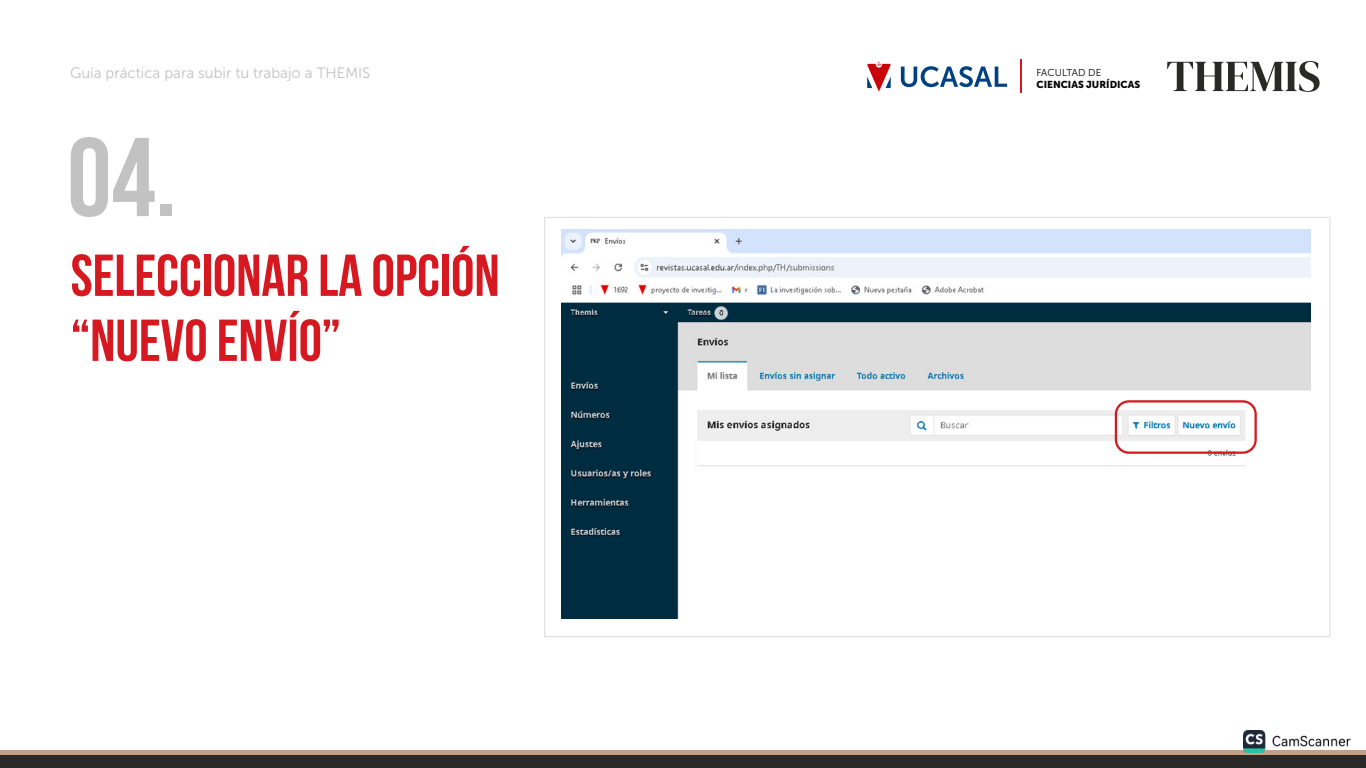
<style>
.page{position:relative;width:1366px;height:768px;background:#fff}
.page>*{position:absolute;margin:0;border:0;box-sizing:border-box;transform-origin:0 0}
.t1{font:700 111.8px "Bebas Neue";color:#c2c2c2}
.t2{font:700 59px/65px "Bebas Neue";color:#d61920}
.t3{font:15px "Museo Sans 300";color:#c2c2c2}
.t4{font:10px "Museo Sans 900";color:#000}
.t5{font:10px "Museo Sans 300";letter-spacing:-.005em;color:#000}
</style>
<div class="page">
<svg style="left:1167px;top:61px;width:153px;height:31px"></svg>
<div style="left:0;top:755px;width:1366px;height:13px;background:#292928"></div>
<hr style="left:0;top:751px;width:1366px;height:4px;background:#c5a082">
<svg style="left:901px;top:66px;width:106px;height:21px"></svg>
<svg style="left:867px;top:62px;width:24px;height:30px"></svg>
<hr style="left:1021px;top:60px;width:1px;height:33px;background:#d61920">
<img style="left:562px;top:230px;width:748px;height:388px">
<div style="left:1115px;top:400px;width:142px;height:54px;border:2px solid #d61920;border-radius:13px"></div>
<img style="left:1243px;top:730px;width:108px;height:23px">
<p class="t3" style="left:70px;top:64px;width:302px">Guía práctica para subir tu trabajo a THEMIS</p>
<h1 class="t1" style="left:67px;top:116px;width:111px">04.</h1>
<h2 class="t2" style="left:71px;top:242px;width:430px">SELECCIONAR LA OPCIÓN “NUEVO ENVÍO”</h2>
<p class="t5" style="left:1036px;top:67px;width:66px">FACULTAD DE</p>
<p class="t4" style="left:1036px;top:79px;width:105px">CIENCIAS JURÍDICAS</p>
</div>
